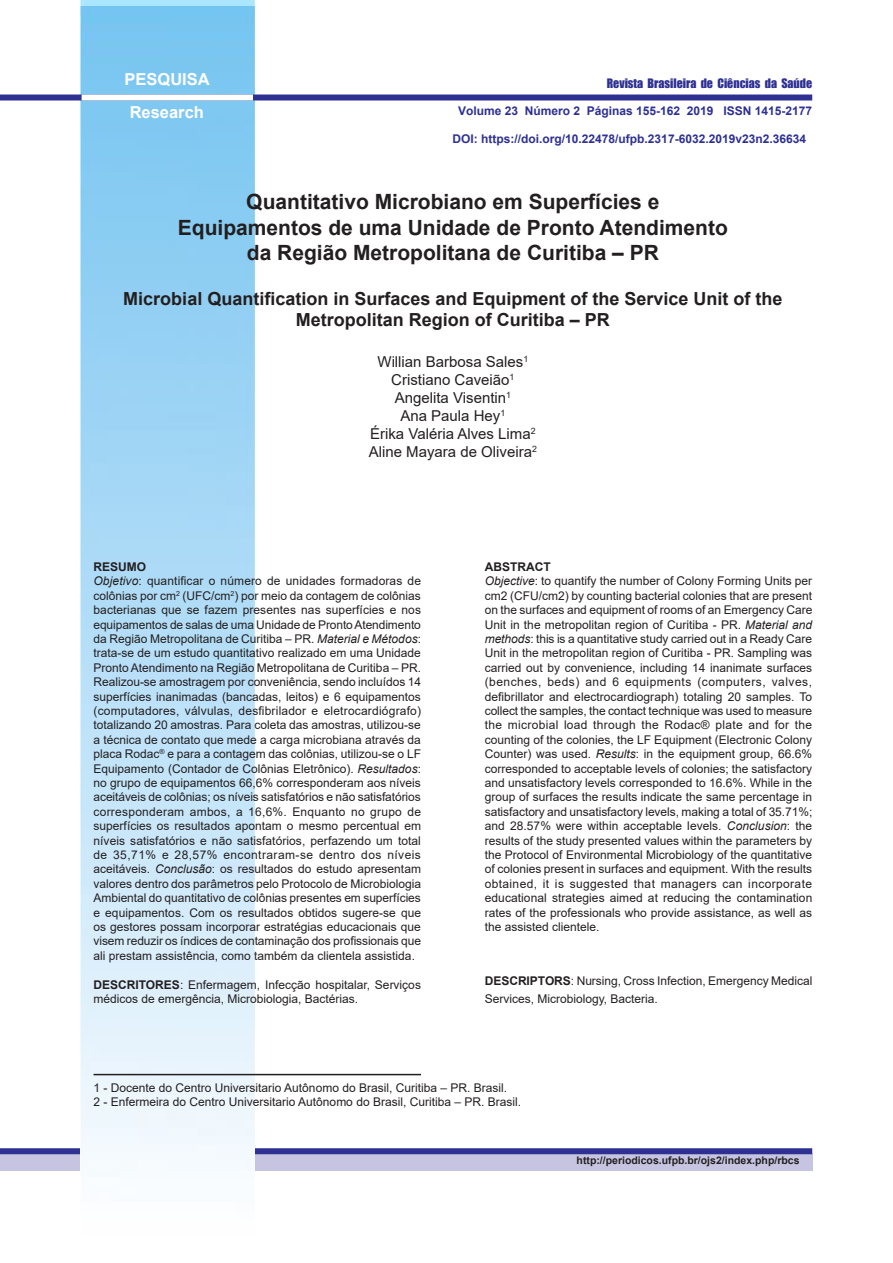
<style>
.page{position:relative;width:893px;height:1263px;background:#fff}
.page>*{position:absolute;margin:0;border:0;box-sizing:border-box;transform-origin:0 0}
.t1{font:700 21px "Arial";color:#231f20}
.t2{font:700 18px/21.6px "Arial";color:#231f20;text-align:center}
.t3{font:700 16.5px "Arial";color:#fff}
.t4{font:15px "Arial";color:#231f20}
.t5{font:12px/14.4px "Arial";color:#231f20;text-align:justify}
.t6{font:700 12px "Arial";color:#2e3092}
.t7{font:12px "Impact";color:#2e3092}
.t8{font:700 12px "Arial";color:#231f20}
.t9{font:700 10.5px "Arial";color:#231f20}
.s1{font-style:italic}
.s2{font-weight:700}
</style>
<div class="page">
<div style="left:0;top:1154px;width:812px;height:17px;background:#c6c4e1"></div>
<div style="left:0;top:1148px;width:812px;height:6px;background:#2e3092"></div>
<img style="left:81px;top:0;width:173px;height:1171px">
<div style="left:0;top:95px;width:812px;height:6px;background:#2e3092"></div>
<div style="left:82px;top:95px;width:171px;height:6px;background:#fff"></div>
<hr style="left:94px;top:1074px;width:327px;height:1px;background:#231f20">
<p class="t3" style="left:125px;top:68px;width:87px">PESQUISA</p>
<p class="t3" style="left:130px;top:101px;width:76px">Research</p>
<p class="t6" style="left:458px;top:103px;width:356px">Volume 23 Número 2 Páginas 155-162 2019 ISSN 1415-2177</p>
<p class="t7" style="left:607px;top:74px;width:207px">Revista Brasileira de Ciências da Saúde</p>
<p class="t6" style="left:453px;top:130px;width:355px">DOI: https://doi.org/10.22478/ufpb.2317-6032.2019v23n2.36634</p>
<p class="t1" style="left:246px;top:187px;width:415px">Quantitativo Microbiano em Superfícies e</p>
<p class="t1" style="left:178px;top:212px;width:551px">Equipamentos de uma Unidade de Pronto Atendimento</p>
<p class="t1" style="left:247px;top:238px;width:413px">da Região Metropolitana de Curitiba – PR</p>
<p class="t2" style="left:123px;top:288px;width:661px">Microbial Quantification in Surfaces and Equipment of the Service Unit of the<br>Metropolitan Region of Curitiba – PR</p>
<p class="t4" style="left:377px;top:351px;width:152px">Willian Barbosa Sales<sup>1</sup></p>
<p class="t4" style="left:391px;top:369px;width:125px">Cristiano Caveião<sup>1</sup></p>
<p class="t4" style="left:395px;top:387px;width:118px">Angelita Visentin<sup>1</sup></p>
<p class="t4" style="left:400px;top:405px;width:106px">Ana Paula Hey<sup>1</sup></p>
<p class="t4" style="left:370px;top:423px;width:167px">Érika Valéria Alves Lima<sup>2</sup></p>
<p class="t4" style="left:369px;top:441px;width:170px">Aline Mayara de Oliveira<sup>2</sup></p>
<p class="t8" style="left:94px;top:558px;width:54px">RESUMO</p>
<p class="t5" style="left:94px;top:574px;width:329px"><span class="s1">Objetivo</span>: quantificar o número de unidades formadoras de colônias por cm<sup>2</sup> (UFC/cm<sup>2</sup>) por meio da contagem de colônias bacterianas que se fazem presentes nas superfícies e nos equipamentos de salas de uma Unidade de Pronto Atendimento da Região Metropolitana de Curitiba – PR. <span class="s1">Material e Métodos</span>: trata-se de um estudo quantitativo realizado em uma Unidade Pronto Atendimento na Região Metropolitana de Curitiba – PR.<br>Realizou-se amostragem por conveniência, sendo incluídos 14 superfícies inanimadas (bancadas, leitos) e 6 equipamentos (computadores, válvulas, desfibrilador e eletrocardiógrafo) totalizando 20 amostras. Para coleta das amostras, utilizou-se a técnica de contato que mede a carga microbiana através da placa Rodac<sup>®</sup> e para a contagem das colônias, utilizou-se o LF Equipamento (Contador de Colônias Eletrônico). <span class="s1">Resultados</span>: no grupo de equipamentos 66,6% corresponderam aos níveis aceitáveis de colônias; os níveis satisfatórios e não satisfatórios corresponderam ambos, a 16,6%. Enquanto no grupo de superfícies os resultados apontam o mesmo percentual em níveis satisfatórios e não satisfatórios, perfazendo um total de 35,71% e 28,57% encontraram-se dentro dos níveis aceitáveis. <span class="s1">Conclusão</span>: os resultados do estudo apresentam valores dentro dos parâmetros pelo Protocolo de Microbiologia Ambiental do quantitativo de colônias presentes em superfícies e equipamentos. Com os resultados obtidos sugere-se que os gestores possam incorporar estratégias educacionais que visem reduzir os índices de contaminação dos profissionais que ali prestam assistência, como também da clientela assistida.</p>
<p class="t5" style="left:94px;top:977px;width:329px"><span class="s2">DESCRITORES</span>: Enfermagem, Infecção hospitalar, Serviços médicos de emergência, Microbiologia, Bactérias.</p>
<p class="t8" style="left:485px;top:558px;width:67px">ABSTRACT</p>
<p class="t5" style="left:485px;top:574px;width:329px"><span class="s1">Objective</span>: to quantify the number of Colony Forming Units per cm2 (CFU/cm2) by counting bacterial colonies that are present on the surfaces and equipment of rooms of an Emergency Care Unit in the metropolitan region of Curitiba - PR. <span class="s1">Material and methods</span>: this is a quantitative study carried out in a Ready Care Unit in the metropolitan region of Curitiba - PR. Sampling was carried out by convenience, including 14 inanimate surfaces (benches, beds) and 6 equipments (computers, valves, defibrillator and electrocardiograph) totaling 20 samples. To collect the samples, the contact technique was used to measure the microbial load through the Rodac® plate and for the counting of the colonies, the LF Equipment (Electronic Colony Counter) was used. <span class="s1">Results</span>: in the equipment group, 66.6% corresponded to acceptable levels of colonies; the satisfactory and unsatisfactory levels corresponded to 16.6%. While in the group of surfaces the results indicate the same percentage in satisfactory and unsatisfactory levels, making a total of 35.71%; and 28.57% were within acceptable levels. <span class="s1">Conclusion</span>: the results of the study presented values within the parameters by the Protocol of Environmental Microbiology of the quantitative of colonies present in surfaces and equipment. With the results obtained, it is suggested that managers can incorporate educational strategies aimed at reducing the contamination rates of the professionals who provide assistance, as well as the assisted clientele.</p>
<p class="t5" style="left:485px;top:972px;width:329px;line-height:18px"><span class="s2">DESCRIPTORS</span>: Nursing, Cross Infection, Emergency Medical<br>Services, Microbiology, Bacteria.</p>
<p class="t5" style="left:94px;top:1080px;width:415px">1 - Docente do Centro Universitario Autônomo do Brasil, Curitiba – PR. Brasil.</p>
<p class="t5" style="left:94px;top:1094px;width:429px">2 - Enfermeira do Centro Universitario Autônomo do Brasil, Curitiba – PR. Brasil.</p>
<p class="t9" style="left:577px;top:1153px;width:224px">http://periodicos.ufpb.br/ojs2/index.php/rbcs</p>
</div>
